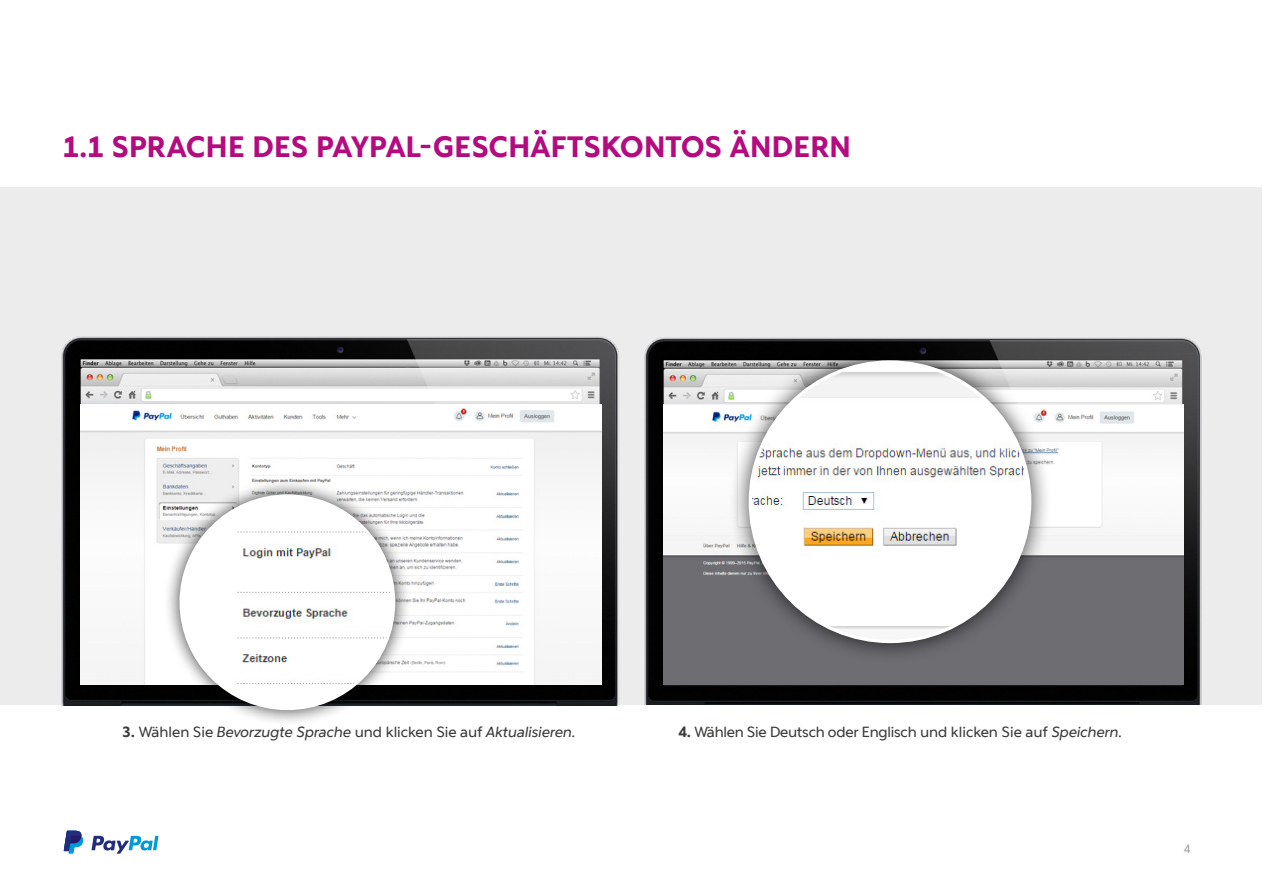
<style>
.page{position:relative;width:1263px;height:893px;background:#fff}
.page>*{position:absolute;margin:0;border:0;box-sizing:border-box;transform-origin:0 0}
.t1{font:700 30px "Pay Pal Forward W04";letter-spacing:.005em;color:#b40b7f}
.t2{font:italic 15px "Pay Pal Forward W04";color:#3b3b3a}
.t3{font:15px "Pay Pal Forward W04";letter-spacing:-.015em;color:#3b3b3a}
.t4{font:12px "Pay Pal Forward W04";color:#9c9d9d}
.s1{font-weight:700;font-style:normal}
.s2{font-style:normal}
.s3{font-weight:700}
.s4{font-style:italic}
</style>
<div class="page">
<svg style="left:91px;top:836px;width:67px;height:18px"></svg>
<svg style="left:64px;top:831px;width:19px;height:23px"></svg>
<div style="left:0;top:187px;width:1262px;height:518px;background:#ececed"></div>
<img style="left:61px;top:336px;width:488px;height:369px">
<img style="left:549px;top:336px;width:653px;height:369px">
<img style="left:81px;top:404px;width:520px;height:281px">
<div style="left:164px;top:479px;width:247px;height:247px;background:#000;opacity:.75"></div>
<div style="left:181px;top:496px;width:213px;height:213px;background:#fff;border-radius:107px"></div>
<img style="left:664px;top:405px;width:520px;height:280px">
<div style="left:728px;top:340px;width:324px;height:324px;background:#000;opacity:.75"></div>
<img style="left:750px;top:362px;width:280px;height:279px;border-radius:140px">
<h1 class="t1" style="left:63px;top:128px;width:790px">1.1 SPRACHE DES PAYPAL-GESCHÄFTSKONTOS ÄNDERN</h1>
<p class="t2" style="left:122px;top:722px;width:455px"><span class="s1">3.</span> <span class="s2">Wählen Sie</span> Bevorzugte Sprache <span class="s2">und klicken Sie auf</span> Aktualisieren.</p>
<p class="t3" style="left:678px;top:722px;width:446px"><span class="s3">4.</span> Wählen Sie Deutsch oder Englisch und klicken Sie auf <span class="s4">Speichern.</span></p>
<p class="t4" style="left:1184px;top:841px;width:8px">4</p>
</div>
